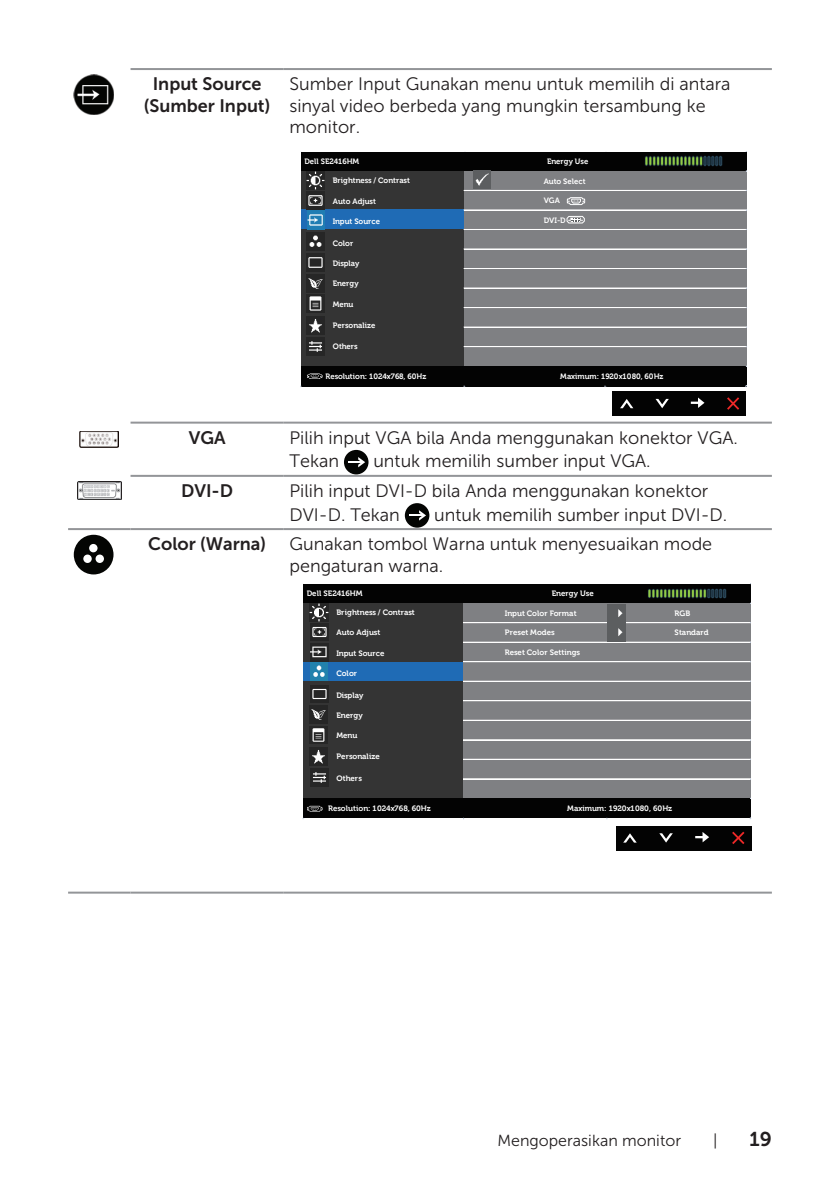
<style>
.page{position:relative;width:840px;height:1191px;background:#fff}
.page>*{position:absolute;margin:0;border:0;box-sizing:border-box;transform-origin:0 0}
.t1{font:20px "Museo Sans For Dell 700";color:#231f20}
.text_OSD_table{font:18px/21.6px "Museo Sans For Dell 300";color:#231f20}
.text_OSD_table-2{font:18px/21.6px "Museo Sans For Dell 700";color:#231f20;text-align:center}
.t2{font:16px "Museo Sans For Dell 300";color:#231f20}
.t3{font:700 7.8px "Museo For Dell";color:#fff}
</style>
<div class="page">
<hr style="left:130px;top:68px;width:153px;height:2px;background:#939598">
<hr style="left:283px;top:68px;width:488px;height:2px;background:#939598">
<hr style="left:130px;top:421px;width:153px;height:2px;background:#939598">
<hr style="left:283px;top:421px;width:488px;height:2px;background:#939598">
<hr style="left:130px;top:475px;width:153px;height:2px;background:#939598">
<hr style="left:283px;top:475px;width:488px;height:2px;background:#939598">
<hr style="left:68px;top:528px;width:62px;height:2px;background:#939598">
<hr style="left:130px;top:528px;width:153px;height:2px;background:#939598">
<hr style="left:283px;top:528px;width:488px;height:2px;background:#939598">
<hr style="left:68px;top:891px;width:62px;height:2px;background:#939598">
<hr style="left:130px;top:891px;width:153px;height:2px;background:#939598">
<hr style="left:283px;top:891px;width:488px;height:2px;background:#939598">
<img style="left:74px;top:75px;width:39px;height:39px">
<div style="left:612px;top:391px;width:133px;height:25px;background:#030303"></div>
<svg style="left:620px;top:399px;width:13px;height:9px"></svg>
<svg style="left:655px;top:399px;width:13px;height:9px"></svg>
<svg style="left:690px;top:397px;width:14px;height:11px"></svg>
<svg style="left:727px;top:397px;width:11px;height:13px"></svg>
<div style="left:301px;top:152px;width:445px;height:19px;background:#030303"></div>
<div style="left:301px;top:171px;width:163px;height:39px;background:#343434"></div>
<div style="left:464px;top:171px;width:282px;height:39px;background:#7f8083"></div>
<div style="left:301px;top:210px;width:163px;height:20px;background:#1f6bb5"></div>
<div style="left:464px;top:210px;width:282px;height:20px;background:#7f8083"></div>
<div style="left:301px;top:229px;width:163px;height:137px;background:#343434"></div>
<div style="left:464px;top:229px;width:282px;height:137px;background:#7f8083"></div>
<div style="left:301px;top:366px;width:445px;height:20px;background:#030303"></div>
<hr style="left:464px;top:190px;width:282px;height:1px;background:#fff">
<hr style="left:464px;top:210px;width:282px;height:1px;background:#fff">
<hr style="left:464px;top:229px;width:282px;height:1px;background:#fff">
<hr style="left:464px;top:249px;width:282px;height:1px;background:#fff">
<hr style="left:464px;top:268px;width:282px;height:1px;background:#fff">
<hr style="left:464px;top:288px;width:282px;height:1px;background:#fff">
<hr style="left:464px;top:307px;width:282px;height:1px;background:#fff">
<hr style="left:464px;top:327px;width:282px;height:1px;background:#fff">
<hr style="left:464px;top:346px;width:282px;height:1px;background:#fff">
<img style="left:473px;top:171px;width:17px;height:18px">
<img style="left:307px;top:373px;width:15px;height:6px">
<img style="left:644px;top:155px;width:79px;height:12px">
<img style="left:307px;top:192px;width:17px;height:17px">
<img style="left:307px;top:233px;width:17px;height:17px">
<img style="left:307px;top:254px;width:17px;height:17px">
<img style="left:306px;top:274px;width:18px;height:18px">
<img style="left:307px;top:337px;width:17px;height:18px">
<img style="left:306px;top:295px;width:18px;height:17px">
<img style="left:306px;top:316px;width:18px;height:18px">
<img style="left:307px;top:211px;width:17px;height:18px">
<img style="left:307px;top:171px;width:17px;height:18px">
<svg style="left:566px;top:215px;width:18px;height:9px"></svg>
<svg style="left:566px;top:197px;width:19px;height:8px"></svg>
<img style="left:80px;top:431px;width:38px;height:16px">
<div style="left:344px;top:450px;width:24px;height:24px;background:#040503;border-radius:50%"></div>
<svg style="left:348px;top:457px;width:17px;height:10px"></svg>
<img style="left:77px;top:481px;width:44px;height:19px">
<div style="left:404px;top:503px;width:25px;height:24px;background:#040503;border-radius:50%"></div>
<svg style="left:409px;top:510px;width:17px;height:10px"></svg>
<div style="left:74px;top:535px;width:39px;height:39px;background:#040503;border-radius:50%"></div>
<div style="left:89px;top:544px;width:8px;height:8px;background:#fff;border-radius:50%"></div>
<svg style="left:83px;top:554px;width:9px;height:9px"></svg>
<div style="left:95px;top:554px;width:9px;height:9px;background:#fff;border-radius:50%"></div>
<div style="left:615px;top:826px;width:136px;height:24px;background:#030303"></div>
<svg style="left:623px;top:833px;width:13px;height:9px"></svg>
<svg style="left:659px;top:833px;width:13px;height:9px"></svg>
<svg style="left:695px;top:832px;width:13px;height:10px"></svg>
<svg style="left:732px;top:831px;width:12px;height:13px"></svg>
<div style="left:303px;top:584px;width:447px;height:19px;background:#030303"></div>
<div style="left:303px;top:603px;width:160px;height:59px;background:#343434"></div>
<div style="left:463px;top:603px;width:287px;height:59px;background:#7f8083"></div>
<div style="left:303px;top:661px;width:160px;height:20px;background:#1f6bb5"></div>
<div style="left:463px;top:661px;width:287px;height:20px;background:#7f8083"></div>
<div style="left:303px;top:681px;width:160px;height:117px;background:#343434"></div>
<div style="left:463px;top:681px;width:287px;height:117px;background:#7f8083"></div>
<div style="left:303px;top:798px;width:447px;height:20px;background:#030303"></div>
<hr style="left:463px;top:622px;width:287px;height:1px;background:#fff">
<hr style="left:463px;top:642px;width:287px;height:1px;background:#fff">
<hr style="left:463px;top:661px;width:287px;height:1px;background:#fff">
<hr style="left:463px;top:681px;width:287px;height:1px;background:#fff">
<hr style="left:463px;top:700px;width:287px;height:1px;background:#fff">
<hr style="left:463px;top:720px;width:287px;height:1px;background:#fff">
<hr style="left:463px;top:739px;width:287px;height:1px;background:#fff">
<hr style="left:463px;top:759px;width:287px;height:1px;background:#fff">
<hr style="left:463px;top:778px;width:287px;height:1px;background:#fff">
<img style="left:607px;top:604px;width:18px;height:37px">
<img style="left:307px;top:805px;width:15px;height:7px">
<img style="left:647px;top:588px;width:80px;height:11px">
<img style="left:310px;top:623px;width:18px;height:18px">
<img style="left:310px;top:643px;width:18px;height:37px">
<img style="left:310px;top:685px;width:18px;height:17px">
<img style="left:310px;top:705px;width:18px;height:18px">
<img style="left:310px;top:769px;width:18px;height:17px">
<img style="left:310px;top:726px;width:18px;height:17px">
<img style="left:310px;top:747px;width:18px;height:18px">
<img style="left:310px;top:603px;width:18px;height:18px">
<p class="text_OSD_table-2" style="left:144px;top:73px;width:128px">Input Source (Sumber Input)</p>
<p class="text_OSD_table" style="left:289px;top:73px;width:442px">Sumber Input Gunakan menu untuk memilih di antara sinyal video berbeda yang mungkin tersambung ke monitor.</p>
<p class="t3" style="left:304px;top:157px;width:56px">Dell SE2416HM</p>
<p class="t3" style="left:547px;top:157px;width:43px">Energy Use</p>
<p class="t3" style="left:332px;top:176px;width:78px">Brightness / Contrast</p>
<p class="t3" style="left:332px;top:197px;width:45px">Auto Adjust</p>
<p class="t3" style="left:332px;top:216px;width:49px">Input Source</p>
<p class="t3" style="left:332px;top:238px;width:22px">Color</p>
<p class="t3" style="left:332px;top:259px;width:28px">Display</p>
<p class="t3" style="left:332px;top:279px;width:27px">Energy</p>
<p class="t3" style="left:332px;top:300px;width:22px">Menu</p>
<p class="t3" style="left:332px;top:321px;width:44px">Personalize</p>
<p class="t3" style="left:332px;top:342px;width:27px">Others</p>
<p class="t3" style="left:543px;top:176px;width:44px">Auto Select</p>
<p class="t3" style="left:543px;top:196px;width:18px">VGA</p>
<p class="t3" style="left:543px;top:216px;width:24px">DVI-D</p>
<p class="t3" style="left:325px;top:372px;width:102px">Resolution: 1024x768, 60Hz</p>
<p class="t3" style="left:560px;top:372px;width:104px">Maximum: 1920x1080, 60Hz</p>
<p class="text_OSD_table-2" style="left:189px;top:426px;width:38px">VGA</p>
<p class="text_OSD_table" style="left:289px;top:425px;width:449px;line-height:23.8px">Pilih input VGA bila Anda menggunakan konektor VGA.<br>Tekan</p>
<p class="text_OSD_table" style="left:373px;top:450px;width:279px">untuk memilih sumber input VGA.</p>
<p class="text_OSD_table-2" style="left:181px;top:480px;width:53px">DVI-D</p>
<p class="text_OSD_table" style="left:289px;top:479px;width:420px;line-height:23.8px">Pilih input DVI-D bila Anda menggunakan konektor<br>DVI-D. Tekan</p>
<p class="text_OSD_table" style="left:434px;top:504px;width:294px">untuk memilih sumber input DVI-D.</p>
<p class="text_OSD_table-2" style="left:148px;top:533px;width:119px">Color (Warna)</p>
<p class="text_OSD_table" style="left:289px;top:533px;width:424px">Gunakan tombol Warna untuk menyesuaikan mode pengaturan warna.</p>
<p class="t3" style="left:504px;top:609px;width:73px">Input Color Format</p>
<p class="t3" style="left:674px;top:609px;width:17px">RGB</p>
<p class="t3" style="left:504px;top:628px;width:51px">Preset Modes</p>
<p class="t3" style="left:674px;top:628px;width:36px">Standard</p>
<p class="t3" style="left:504px;top:648px;width:77px">Reset Color Settings</p>
<p class="t3" style="left:307px;top:589px;width:57px">Dell SE2416HM</p>
<p class="t3" style="left:551px;top:589px;width:43px">Energy Use</p>
<p class="t3" style="left:336px;top:607px;width:80px">Brightness / Contrast</p>
<p class="t3" style="left:336px;top:628px;width:45px">Auto Adjust</p>
<p class="t3" style="left:336px;top:649px;width:50px">Input Source</p>
<p class="t3" style="left:336px;top:668px;width:22px">Color</p>
<p class="t3" style="left:336px;top:691px;width:29px">Display</p>
<p class="t3" style="left:336px;top:710px;width:28px">Energy</p>
<p class="t3" style="left:336px;top:731px;width:23px">Menu</p>
<p class="t3" style="left:336px;top:752px;width:45px">Personalize</p>
<p class="t3" style="left:336px;top:773px;width:27px">Others</p>
<p class="t3" style="left:328px;top:804px;width:104px">Resolution: 1024x768, 60Hz</p>
<p class="t3" style="left:567px;top:804px;width:106px">Maximum: 1920x1080, 60Hz</p>
<h3 class="t2" style="left:497px;top:1131px;width:185px">Mengoperasikan monitor</h3>
<h3 class="t2" style="left:712px;top:1131px;width:6px">|</h3>
<h1 class="t1" style="left:749px;top:1127px;width:24px">19</h1>
</div>
